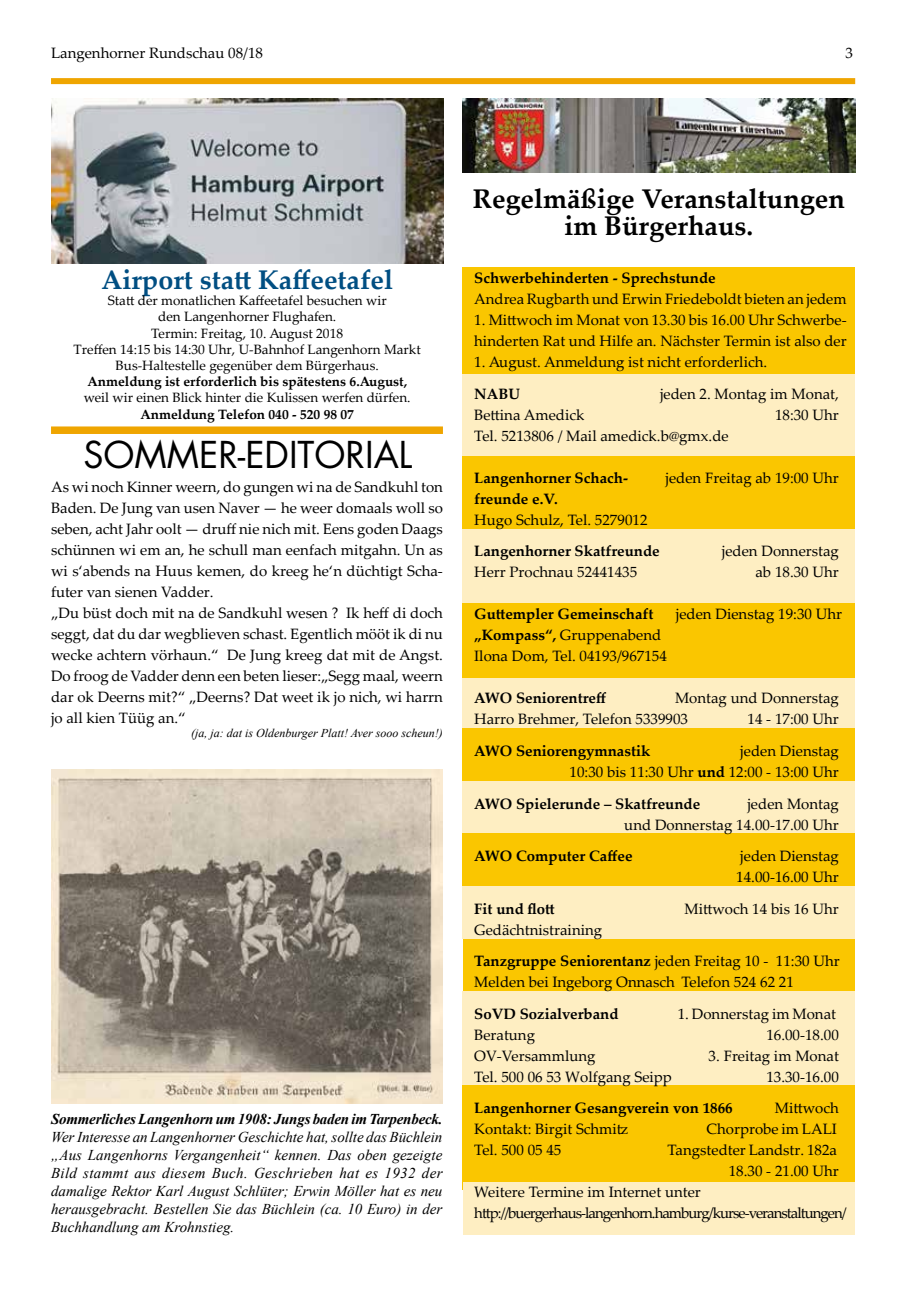
<style>
.page{position:relative;width:919px;height:1289px;background:#fff}
.page>*{position:absolute;margin:0;border:0;box-sizing:border-box;transform-origin:0 0}
.t1{font:36px "Futura";color:#000}
.t2{font:700 27px/27px "Palatino Linotype";color:#000;text-align:center}
.t3{font:700 27px "Palatino Linotype";color:#004e82}
.t4{font:15px/21px "Palatino Linotype";color:#000}
.t5{font:italic 15px/18px "Times New Roman";color:#000;text-align:justify}
.t6{font:700 15px "Palatino Linotype";color:#000}
.t7{font:15px "Palatino Linotype";letter-spacing:-.065em;color:#000}
.t8{font:italic 700 15px "Times New Roman";letter-spacing:-.015em;color:#000}
.t9{font:13.5px/16.2px "Palatino Linotype";color:#000;text-align:center}
.t10{font:700 13.5px "Palatino Linotype";color:#000}
.t11{font:italic 12px "Times New Roman";color:#000}
.s1{font-weight:700}
</style>
<div class="page">
<div style="left:51px;top:78px;width:804px;height:6px;background:#efa500"></div>
<div style="left:462px;top:267px;width:393px;height:107px;background:#fac600"></div>
<div style="left:462px;top:374px;width:393px;height:82px;background:#feeec2"></div>
<div style="left:462px;top:456px;width:393px;height:76px;background:#fac600"></div>
<div style="left:462px;top:529px;width:393px;height:76px;background:#feeec2"></div>
<div style="left:462px;top:603px;width:393px;height:74px;background:#fac600"></div>
<div style="left:462px;top:677px;width:393px;height:53px;background:#feeec2"></div>
<div style="left:462px;top:728px;width:393px;height:53px;background:#fac600"></div>
<div style="left:462px;top:781px;width:393px;height:52px;background:#feeec2"></div>
<div style="left:462px;top:833px;width:393px;height:53px;background:#fac600"></div>
<div style="left:462px;top:886px;width:393px;height:52px;background:#feeec2"></div>
<div style="left:463px;top:938px;width:392px;height:53px;background:#fac600"></div>
<div style="left:462px;top:991px;width:393px;height:94px;background:#feeec2"></div>
<div style="left:462px;top:1085px;width:393px;height:105px;background:#fac600"></div>
<div style="left:463px;top:1182px;width:392px;height:52px;background:#feeec2"></div>
<img style="left:462px;top:99px;width:393px;height:73px">
<img style="left:51px;top:99px;width:392px;height:165px">
<div style="left:51px;top:426px;width:392px;height:8px;background:#efa500"></div>
<img style="left:51px;top:770px;width:391px;height:333px">
<p class="t4" style="left:51px;top:42px;width:213px">Langenhorner Rundschau 08/18</p>
<p class="t4" style="left:845px;top:42px;width:9px">3</p>
<h2 class="t3" style="left:101px;top:260px;width:293px">Airport statt Kaffeetafel</h2>
<p class="t9" style="left:74px;top:292px;width:349px">Statt der monatlichen Kaffeetafel besuchen wir<br>den Langenhorner Flughafen.<br>Termin: Freitag, 10. August 2018<br>Treffen 14:15 bis 14:30 Uhr, U-Bahnhof Langenhorn Markt Bus-Haltestelle gegenüber dem Bürgerhaus.</p>
<p class="t10" style="left:87px;top:372px;width:321px">Anmeldung ist erforderlich bis spätestens 6.August,</p>
<p class="t9" style="left:84px;top:389px;width:328px">weil wir einen Blick hinter die Kulissen werfen dürfen.</p>
<p class="t10" style="left:140px;top:404px;width:215px">Anmeldung Telefon 040 - 520 98 07</p>
<h1 class="t1" style="left:83px;top:431px;width:330px">SOMMER-EDITORIAL</h1>
<p class="t4" style="left:51px;top:475px;width:393px">As wi noch Kinner weern, do gungen wi na de Sandkuhl ton Baden. De Jung van usen Naver — he weer domaals woll so seben, acht Jahr oolt — druff nie nich mit. Eens goden Daags schünnen wi em an, he schull man eenfach mitgahn. Un as wi s‘abends na Huus kemen, do kreeg he‘n düchtigt Scha&shy;futer van sienen Vadder.<br>„Du büst doch mit na de Sandkuhl wesen ? Ik heff di doch seggt, dat du dar wegblieven schast. Egentlich mööt ik di nu wecke achtern vörhaun.“ De Jung kreeg dat mit de Angst.<br>Do froog de Vadder denn een beten lieser:„Segg maal, weern dar ok Deerns mit?“ „Deerns? Dat weet ik jo nich, wi harrn jo all kien Tüüg an.“</p>
<p class="t11" style="left:191px;top:725px;width:253px">(ja, ja: dat is Oldenburger Platt! Aver sooo scheun!)</p>
<p class="t8" style="left:51px;top:1108px;width:393px">Sommerliches Langenhorn um 1908: Jungs baden im Tarpenbeck.</p>
<p class="t5" style="left:51px;top:1127px;width:393px">Wer Interesse an Langenhorner Geschichte hat, sollte das Büchlein „Aus Langenhorns Vergangenheit“ kennen. Das oben gezeigte Bild stammt aus diesem Buch. Geschrieben hat es 1932 der damalige Rektor Karl August Schlüter; Erwin Möller hat es neu herausgebracht. Bestellen Sie das Büchlein (ca. 10 Euro) in der Buchhandlung am Krohnstieg.</p>
<h2 class="t2" style="left:472px;top:185px;width:374px">Regelmäßige Veranstaltungen im Bürgerhaus.</h2>
<p class="t6" style="left:474px;top:267px;width:243px">Schwerbehinderten - Sprechstunde</p>
<p class="t4" style="left:474px;top:288px;width:374px">Andrea Rugbarth und Erwin Friedeboldt bieten an jedem</p>
<p class="t4" style="left:474px;top:309px;width:374px">1. Mittwoch im Monat von 13.30 bis 16.00 Uhr Schwerbe&shy;hinderten Rat und Hilfe an. Nächster Termin ist also der</p>
<p class="t4" style="left:474px;top:351px;width:294px">1. August. Anmeldung ist nicht erforderlich.</p>
<p class="t6" style="left:474px;top:383px;width:47px">NABU</p>
<p class="t4" style="left:660px;top:382px;width:180px">jeden 2. Montag im Monat,</p>
<p class="t4" style="left:474px;top:403px;width:112px">Bettina Amedick</p>
<p class="t4" style="left:775px;top:403px;width:65px">18:30 Uhr</p>
<p class="t4" style="left:474px;top:424px;width:256px">Tel. 5213806 / Mail amedick.b@gmx.de</p>
<p class="t6" style="left:474px;top:467px;width:155px">Langenhorner Schach-</p>
<p class="t4" style="left:665px;top:466px;width:175px">jeden Freitag ab 19:00 Uhr</p>
<p class="t6" style="left:474px;top:488px;width:85px">freunde e.V.</p>
<p class="t4" style="left:474px;top:508px;width:175px">Hugo Schulz, Tel. 5279012</p>
<p class="t6" style="left:474px;top:540px;width:187px">Langenhorner Skatfreunde</p>
<p class="t4" style="left:721px;top:540px;width:118px">jeden Donnerstag</p>
<p class="t4" style="left:474px;top:561px;width:164px">Herr Prochnau 52441435</p>
<p class="t4" style="left:755px;top:561px;width:85px">ab 18.30 Uhr</p>
<p class="t6" style="left:474px;top:603px;width:181px">Guttempler Gemeinschaft</p>
<p class="t4" style="left:676px;top:603px;width:168px">jeden Dienstag 19:30 Uhr</p>
<p class="t4" style="left:474px;top:624px;width:194px"><span class="s1">„Kompass“,</span> Gruppenabend<br>Ilona Dom, Tel. 04193/967154</p>
<p class="t6" style="left:474px;top:687px;width:133px">AWO Seniorentreff</p>
<p class="t4" style="left:474px;top:687px;width:366px;text-indent:201px">Montag und Donnerstag<br>Harro Brehmer, Telefon 5339903</p>
<p class="t4" style="left:747px;top:708px;width:93px">14 - 17:00 Uhr</p>
<p class="t6" style="left:474px;top:740px;width:177px">AWO Seniorengymnastik</p>
<p class="t4" style="left:569px;top:739px;width:271px;text-align:right">jeden Dienstag<br>10:30 bis 11:30 Uhr <span class="s1">und</span> 12:00 - 13:00 Uhr</p>
<p class="t6" style="left:474px;top:792px;width:227px">AWO Spielerunde – Skatfreunde</p>
<p class="t4" style="left:624px;top:792px;width:216px;text-align:right">jeden Montag<br>und Donnerstag 14.00-17.00 Uhr</p>
<p class="t6" style="left:474px;top:845px;width:160px">AWO Computer Caffee</p>
<p class="t4" style="left:736px;top:844px;width:104px">jeden Dienstag<br>14.00-16.00 Uhr</p>
<p class="t6" style="left:474px;top:897px;width:82px">Fit und flott</p>
<p class="t4" style="left:684px;top:897px;width:156px">Mittwoch 14 bis 16 Uhr</p>
<p class="t4" style="left:474px;top:913px;width:367px;line-height:31.5px">Gedächtnistraining<br><span class="s1">Tanzgruppe Seniorentanz</span> jeden Freitag 10 - 11:30 Uhr</p>
<p class="t4" style="left:474px;top:970px;width:321px">Melden bei Ingeborg Onnasch Telefon 524 62 21</p>
<p class="t6" style="left:474px;top:1002px;width:146px">SoVD Sozialverband</p>
<p class="t4" style="left:677px;top:1002px;width:160px">1. Donnerstag im Monat</p>
<p class="t4" style="left:474px;top:1023px;width:62px">Beratung</p>
<p class="t4" style="left:766px;top:1023px;width:74px">16.00-18.00</p>
<p class="t4" style="left:474px;top:1044px;width:123px">OV-Versammlung</p>
<p class="t4" style="left:708px;top:1044px;width:132px">3. Freitag im Monat</p>
<p class="t4" style="left:474px;top:1065px;width:199px">Tel. 500 06 53 Wolfgang Seipp</p>
<p class="t4" style="left:766px;top:1065px;width:74px">13.30-16.00</p>
<p class="t6" style="left:474px;top:1097px;width:260px">Langenhorner Gesangverein von 1866</p>
<p class="t4" style="left:774px;top:1096px;width:65px">Mittwoch</p>
<p class="t4" style="left:474px;top:1117px;width:156px">Kontakt: Birgit Schmitz</p>
<p class="t4" style="left:706px;top:1117px;width:132px">Chorprobe im LALI</p>
<p class="t4" style="left:474px;top:1138px;width:89px">Tel. 500 05 45</p>
<p class="t4" style="left:667px;top:1138px;width:171px">Tangstedter Landstr. 182a</p>
<p class="t4" style="left:728px;top:1159px;width:112px">18.30 - 21.00 Uhr</p>
<p class="t4" style="left:474px;top:1180px;width:228px">Weitere Termine im Internet unter</p>
<p class="t7" style="left:474px;top:1202px;width:374px">http://buergerhaus-langenhorn.hamburg/kurse-veranstaltungen/</p>
</div>
